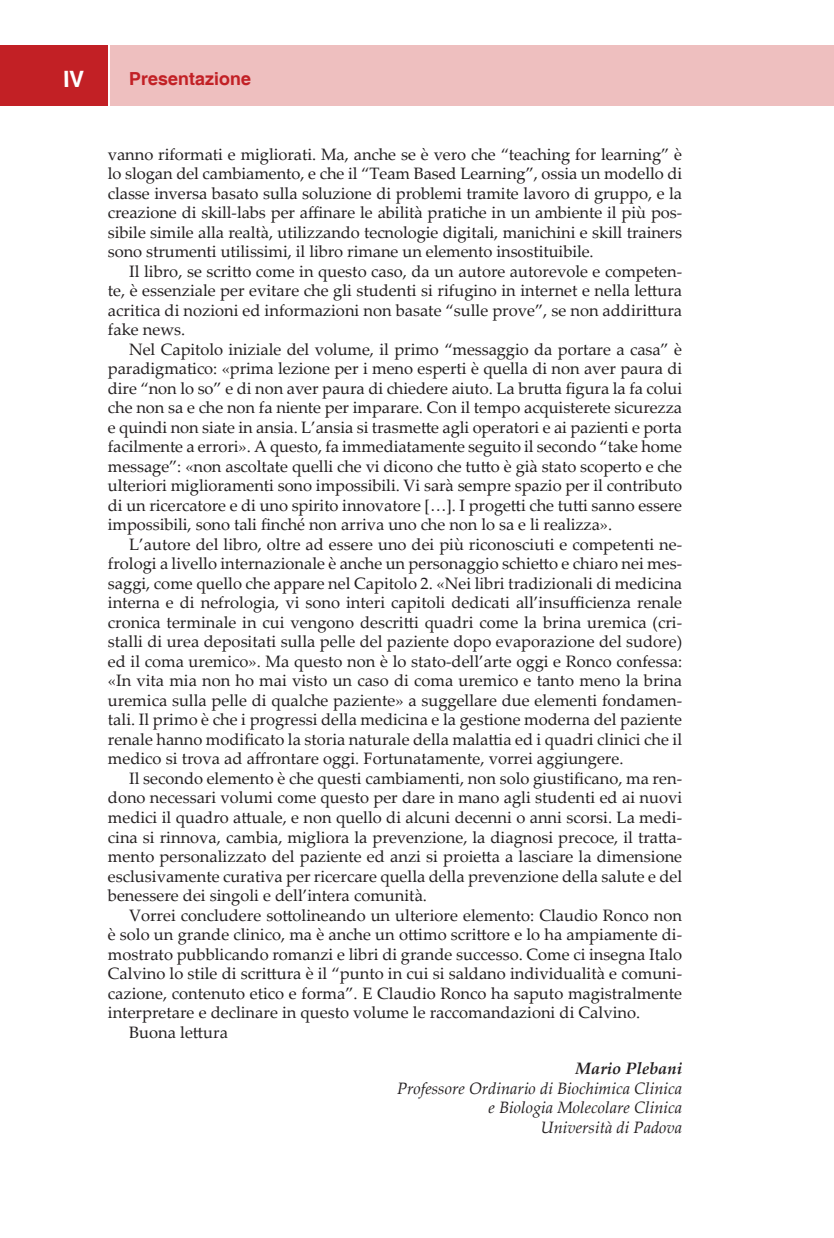
<style>
.page{position:relative;width:834px;height:1238px;background:#fff}
.page>*{position:absolute;margin:0;border:0;box-sizing:border-box;transform-origin:0 0}
.t1{font:700 22.5px "Helvetica";color:#fff}
.t2{font:700 18px "Helvetica";color:#c22025}
.t3{font:16.5px/19.5px "Palatino Linotype";color:#231f20;text-align:justify}
.t4{font:italic 16.5px/19.5px "Palatino Linotype";color:#231f20;text-align:right}
.t5{font:italic 700 16.5px "Palatino Linotype";color:#231f20}
</style>
<div class="page">
<div style="left:110px;top:45px;width:724px;height:61px;background:#eebfbf"></div>
<div style="left:0;top:45px;width:108px;height:61px;background:#c22025"></div>
<h1 class="t1" style="left:63px;top:65px;width:23px">IV</h1>
<p class="t2" style="left:129px;top:68px;width:124px">Presentazione</p>
<p class="t3" style="left:108px;top:144px;width:576px">vanno riformati e migliorati. Ma, anche se è vero che “teaching for learning” è lo slogan del cambiamento, e che il “Team Based Learning”, ossia un modello di classe inversa basato sulla soluzione di problemi tramite lavoro di gruppo, e la creazione di skill-labs per affinare le abilità pratiche in un ambiente il più pos&shy;sibile simile alla realtà, utilizzando tecnologie digitali, manichini e skill trainers sono strumenti utilissimi, il libro rimane un elemento insostituibile.</p>
<p class="t3" style="left:108px;top:261px;width:576px;text-indent:21px">Il libro, se scritto come in questo caso, da un autore autorevole e competen&shy;te, è essenziale per evitare che gli studenti si rifugino in internet e nella lettura acritica di nozioni ed informazioni non basate “sulle prove”, se non addirittura fake news.</p>
<p class="t3" style="left:108px;top:339px;width:576px;text-indent:21px">Nel Capitolo iniziale del volume, il primo “messaggio da portare a casa” è paradigmatico: «prima lezione per i meno esperti è quella di non aver paura di dire “non lo so” e di non aver paura di chiedere aiuto. La brutta figura la fa colui che non sa e che non fa niente per imparare. Con il tempo acquisterete sicurezza e quindi non siate in ansia. L’ansia si trasmette agli operatori e ai pazienti e porta facilmente a errori». A questo, fa immediatamente seguito il secondo “take home message”: «non ascoltate quelli che vi dicono che tutto è già stato scoperto e che ulteriori miglioramenti sono impossibili. Vi sarà sempre spazio per il contributo di un ricercatore e di uno spirito innovatore […]. I progetti che tutti sanno essere impossibili, sono tali finché non arriva uno che non lo sa e li realizza».</p>
<p class="t3" style="left:108px;top:534px;width:576px;text-indent:21px">L’autore del libro, oltre ad essere uno dei più riconosciuti e competenti ne&shy;frologi a livello internazionale è anche un personaggio schietto e chiaro nei mes&shy;saggi, come quello che appare nel Capitolo 2. «Nei libri tradizionali di medicina interna e di nefrologia, vi sono interi capitoli dedicati all’insufficienza renale cronica terminale in cui vengono descritti quadri come la brina uremica (cri&shy;stalli di urea depositati sulla pelle del paziente dopo evaporazione del sudore) ed il coma uremico». Ma questo non è lo stato-dell’arte oggi e Ronco confessa: «In vita mia non ho mai visto un caso di coma uremico e tanto meno la brina uremica sulla pelle di qualche paziente» a suggellare due elementi fondamen&shy;tali. Il primo è che i progressi della medicina e la gestione moderna del paziente renale hanno modificato la storia naturale della malattia ed i quadri clinici che il medico si trova ad affrontare oggi. Fortunatamente, vorrei aggiungere.</p>
<p class="t3" style="left:108px;top:768px;width:576px;text-indent:21px">Il secondo elemento è che questi cambiamenti, non solo giustificano, ma ren&shy;dono necessari volumi come questo per dare in mano agli studenti ed ai nuovi medici il quadro attuale, e non quello di alcuni decenni o anni scorsi. La medi&shy;cina si rinnova, cambia, migliora la prevenzione, la diagnosi precoce, il tratta&shy;mento personalizzato del paziente ed anzi si proietta a lasciare la dimensione esclusivamente curativa per ricercare quella della prevenzione della salute e del benessere dei singoli e dell’intera comunità.</p>
<p class="t3" style="left:129px;top:904px;width:554px">Vorrei concludere sottolineando un ulteriore elemento: Claudio Ronco non</p>
<p class="t3" style="left:108px;top:924px;width:576px">è solo un grande clinico, ma è anche un ottimo scrittore e lo ha ampiamente di-</p>
<p class="t3" style="left:108px;top:943px;width:576px">mostrato pubblicando romanzi e libri di grande successo. Come ci insegna Italo</p>
<p class="t3" style="left:108px;top:963px;width:576px">Calvino lo stile di scrittura è il “punto in cui si saldano individualità e comuni-</p>
<p class="t3" style="left:108px;top:982px;width:576px">cazione, contenuto etico e forma”. E Claudio Ronco ha saputo magistralmente</p>
<p class="t3" style="left:108px;top:1002px;width:534px">interpretare e declinare in questo volume le raccomandazioni di Calvino.</p>
<p class="t3" style="left:129px;top:1021px;width:100px">Buona lettura</p>
<p class="t5" style="left:575px;top:1057px;width:108px">Mario Plebani</p>
<p class="t4" style="left:397px;top:1077px;width:287px">Professore Ordinario di Biochimica Clinica e Biologia Molecolare Clinica<br>Università di Padova</p>
</div>
